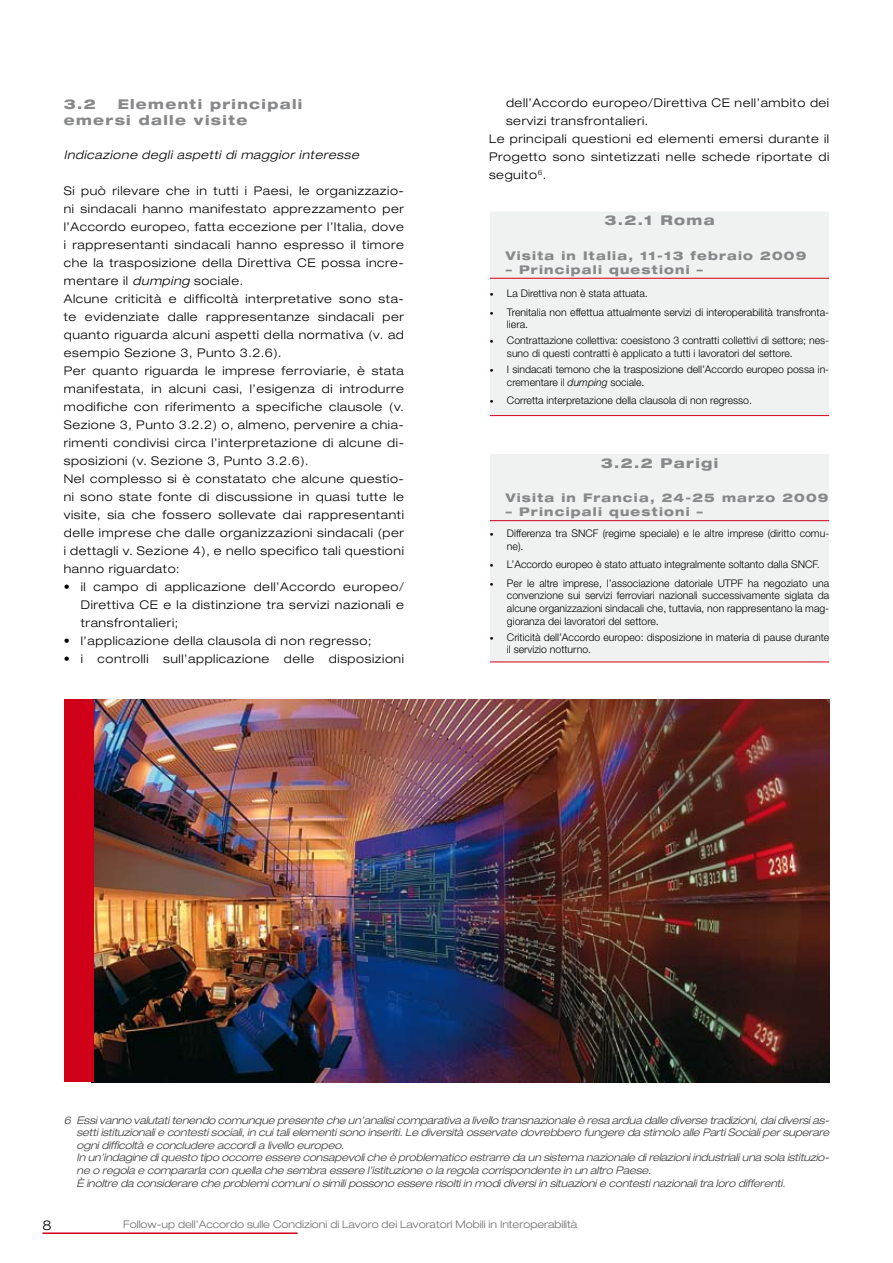
<style>
.page{position:relative;width:893px;height:1263px;background:#fff}
.page>*{position:absolute;margin:0;border:0;box-sizing:border-box;transform-origin:0 0}
.t1{font:800 expanded 13.5px/16.2px "Helvetica Neue";letter-spacing:.1em;color:#87888a}
.t2{font:300 expanded 13.5px "Helvetica Neue";color:#000}
.t3{font:300 expanded 12px/18px "Helvetica Neue";letter-spacing:.05em;color:#000}
.t4{font:800 expanded 12px "Helvetica Neue";letter-spacing:.1em;color:#87888a}
.t5{font:italic 300 expanded 12px "Helvetica Neue";letter-spacing:.05em;color:#000}
.t6{font:300 10.5px/12.6px "Helvetica Neue";color:#000}
.t7{font:italic 300 expanded 10.5px/12.6px "Helvetica Neue";letter-spacing:-.01em;color:#3e3e40}
.t8{font:300 expanded 10.5px "Helvetica Neue";color:#707173}
.s1{font-style:italic}
.s2{font-size:7.5px}
</style>
<div class="page">
<hr style="left:43px;top:1232px;width:255px;height:2px;background:#d10019">
<div style="left:490px;top:212px;width:339px;height:203px;background:#f0f1f1"></div>
<svg style="left:490px;top:415px;width:16px;height:1px"></svg>
<hr style="left:506px;top:415px;width:323px;height:1px;background:#d10019">
<svg style="left:490px;top:278px;width:16px;height:1px"></svg>
<hr style="left:506px;top:278px;width:323px;height:1px;background:#d10019">
<div style="left:490px;top:454px;width:339px;height:207px;background:#f0f1f1"></div>
<svg style="left:490px;top:661px;width:16px;height:1px"></svg>
<hr style="left:506px;top:661px;width:323px;height:1px;background:#d10019">
<svg style="left:490px;top:520px;width:16px;height:1px"></svg>
<hr style="left:506px;top:520px;width:323px;height:1px;background:#d10019">
<img style="left:94px;top:699px;width:735px;height:383px">
<div style="left:64px;top:699px;width:30px;height:383px;background:#d10019"></div>
<p class="t1" style="left:64px;top:95px;width:240px;text-indent:54px">Elementi principali emersi dalle visite</p>
<p class="t5" style="left:64px;top:148px;width:296px">Indicazione degli aspetti di maggior interesse</p>
<p class="t3" style="left:64px;top:182px;width:342px">Si può rilevare che in tutti i Paesi, le organizzazio&shy;ni sindacali hanno manifestato apprezzamento per l’Accordo europeo, fatta eccezione per l’Italia, dove i rappresentanti sindacali hanno espresso il timore che la trasposizione della Direttiva CE possa incre&shy;mentare il <span class="s1">dumping</span> sociale.<br>Alcune criticità e difficoltà interpretative sono sta&shy;te evidenziate dalle rappresentanze sindacali per quanto riguarda alcuni aspetti della normativa (v. ad esempio Sezione 3, Punto 3.2.6).<br>Per quanto riguarda le imprese ferroviarie, è stata manifestata, in alcuni casi, l’esigenza di introdurre modifiche con riferimento a specifiche clausole (v.<br>Sezione 3, Punto 3.2.2) o, almeno, pervenire a chia&shy;rimenti condivisi circa l’interpretazione di alcune di&shy;sposizioni (v. Sezione 3, Punto 3.2.6).<br>Nel complesso si è constatato che alcune questio&shy;ni sono state fonte di discussione in quasi tutte le visite, sia che fossero sollevate dai rappresentanti delle imprese che dalle organizzazioni sindacali (per i dettagli v. Sezione 4), e nello specifico tali questioni hanno riguardato:</p>
<p class="t3" style="left:81px;top:578px;width:325px;text-align:justify;text-indent:-17px">• il campo di applicazione dell’Accordo europeo/ Direttiva CE e la distinzione tra servizi nazionali e transfrontalieri;</p>
<p class="t3" style="left:64px;top:632px;width:309px">• l’applicazione della clausola di non regresso;</p>
<p class="t3" style="left:64px;top:650px;width:342px">• i controlli sull’applicazione delle disposizioni</p>
<p class="t1" style="left:64px;top:95px;width:33px">3.2</p>
<p class="t3" style="left:506px;top:94px;width:325px">dell’Accordo europeo/Direttiva CE nell’ambito dei</p>
<p class="t3" style="left:506px;top:112px;width:144px">servizi transfrontalieri.</p>
<p class="t3" style="left:489px;top:130px;width:342px">Le principali questioni ed elementi emersi durante il</p>
<p class="t3" style="left:489px;top:148px;width:342px">Progetto sono sintetizzati nelle schede riportate di</p>
<p class="t3" style="left:489px;top:166px;width:59px">seguito<sup>6</sup>.</p>
<p class="t1" style="left:604px;top:212px;width:112px">3.2.1 Roma</p>
<p class="t4" style="left:506px;top:248px;width:302px">Visita in Italia, 11-13 febraio 2009</p>
<p class="t4" style="left:506px;top:262px;width:198px">– Principali questioni –</p>
<p class="t6" style="left:490px;top:287px;width:159px"><span class="s2">•</span> La Direttiva non è stata attuata.</p>
<p class="t6" style="left:507px;top:305px;width:324px;text-indent:-17px"><span class="s2">•</span> Trenitalia non effettua attualmente servizi di interoperabilità transfronta&shy;liera.</p>
<p class="t6" style="left:507px;top:334px;width:324px;text-indent:-17px"><span class="s2">•</span> Contrattazione collettiva: coesistono 3 contratti collettivi di settore; nes&shy;suno di questi contratti è applicato a tutti i lavoratori del settore.</p>
<p class="t6" style="left:507px;top:363px;width:324px;text-indent:-17px"><span class="s2">•</span> I sindacati temono che la trasposizione dell’Accordo europeo possa in&shy;crementare il <span class="s1">dumping</span> sociale.</p>
<p class="t6" style="left:490px;top:394px;width:264px"><span class="s2">•</span> Corretta interpretazione della clausola di non regresso.</p>
<p class="t1" style="left:601px;top:454px;width:119px">3.2.2 Parigi</p>
<p class="t4" style="left:506px;top:490px;width:324px">Visita in Francia, 24-25 marzo 2009</p>
<p class="t4" style="left:506px;top:504px;width:198px">– Principali questioni –</p>
<p class="t6" style="left:507px;top:527px;width:324px;text-indent:-17px"><span class="s2">•</span> Differenza tra SNCF (regime speciale) e le altre imprese (diritto comu&shy;ne).</p>
<p class="t6" style="left:490px;top:558px;width:331px"><span class="s2">•</span> L’Accordo europeo è stato attuato integralmente soltanto dalla SNCF.</p>
<p class="t6" style="left:507px;top:576px;width:324px;text-align:justify;text-indent:-17px"><span class="s2">•</span> Per le altre imprese, l’associazione datoriale UTPF ha negoziato una convenzione sui servizi ferroviari nazionali successivamente siglata da alcune organizzazioni sindacali che, tuttavia, non rappresentano la mag&shy;gioranza dei lavoratori del settore.</p>
<p class="t6" style="left:507px;top:630px;width:324px;text-indent:-17px"><span class="s2">•</span> Criticità dell’Accordo europeo: disposizione in materia di pause durante il servizio notturno.</p>
<p class="t7" style="left:77px;top:1113px;width:754px;text-indent:-13px">6 Essi vanno valutati tenendo comunque presente che un’analisi comparativa a livello transnazionale è resa ardua dalle diverse tradizioni, dai diversi as&shy;setti istituzionali e contesti sociali, in cui tali elementi sono inseriti. Le diversità osservate dovrebbero fungere da stimolo alle Parti Sociali per superare ogni difficoltà e concludere accordi a livello europeo.<br>In un’indagine di questo tipo occorre essere consapevoli che è problematico estrarre da un sistema nazionale di relazioni industriali una sola istituzio&shy;ne o regola e compararla con quella che sembra essere l’istituzione o la regola corrispondente in un altro Paese.<br>È inoltre da considerare che problemi comuni o simili possono essere risolti in modi diversi in situazioni e contesti nazionali tra loro differenti.</p>
<p class="t2" style="left:43px;top:1217px;width:11px">8</p>
<p class="t8" style="left:123px;top:1218px;width:456px">Follow-up dell’Accordo sulle Condizioni di Lavoro dei Lavoratori Mobili in Interoperabilità</p>
</div>
